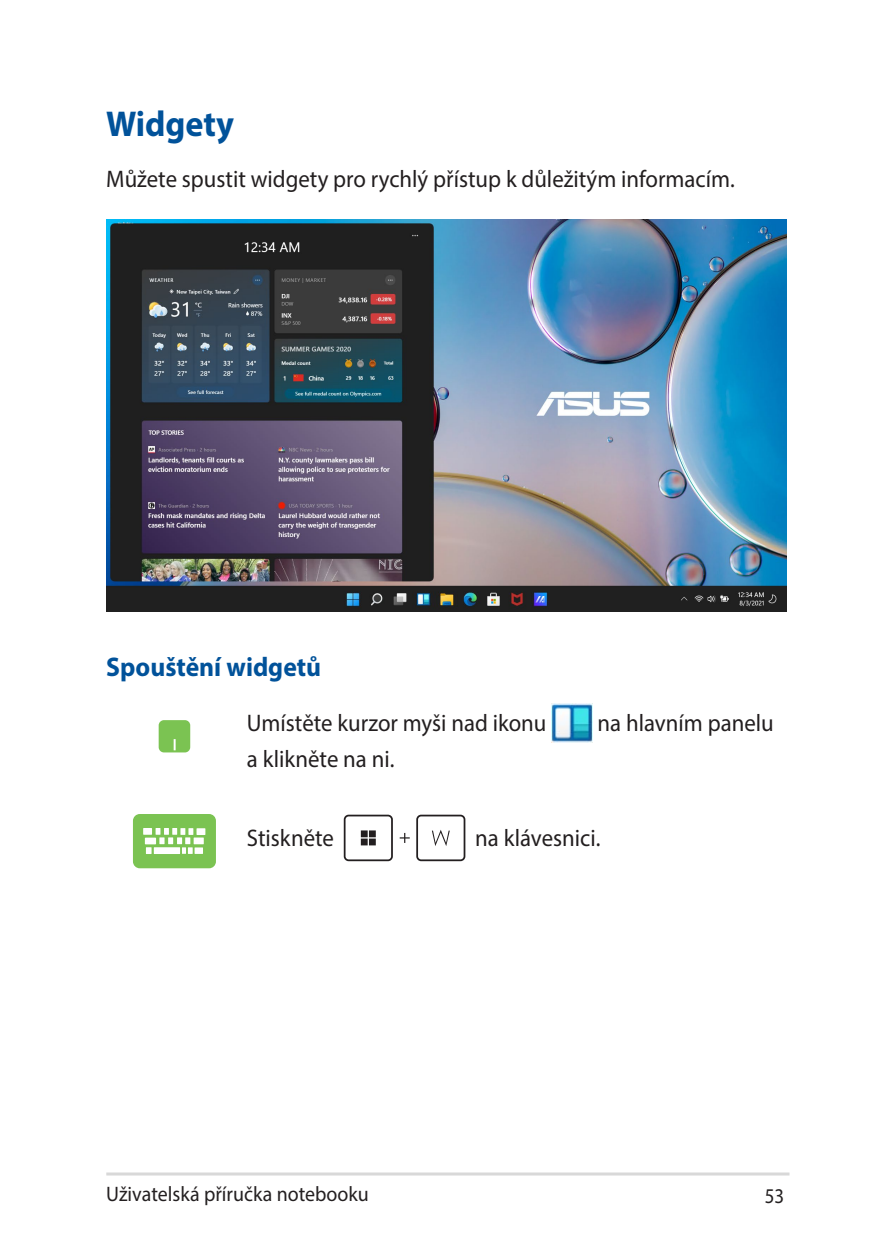
<style>
.page{position:relative;width:893px;height:1259px;background:#fff}
.page>*{position:absolute;margin:0;border:0;box-sizing:border-box;transform-origin:0 0}
.Heading_1{font:700 36px "Myriad Pro";color:#01529a;scale:.95 1}
.Heading_3{font:700 27px "Myriad Pro";color:#01529a;scale:.95 1}
.Table_Body_Text{font:24px "Myriad Pro";color:#231f20;scale:.95 1}
.Body_Text{font:24px "Myriad Pro";color:#231f20;scale:.95 1}
.t1{font:21px "Myriad Pro";color:#231f20;scale:.95 1}
.t2{font:21px "Myriad Pro";color:#231f20;scale:.9 1}
</style>
<div class="page">
<hr style="left:106px;top:1172px;width:683px;height:3px;background:#d8d8d8">
<img style="left:106px;top:219px;width:681px;height:393px">
<div style="left:159px;top:720px;width:31px;height:32px;background:#7bc352;border-radius:5px"></div>
<svg style="left:174px;top:739px;width:2px;height:11px"></svg>
<img style="left:551px;top:703px;width:41px;height:39px">
<div style="left:134px;top:815px;width:81px;height:52px;background:#7bc352;border-radius:6px"></div>
<div style="left:133px;top:814px;width:83px;height:54px;border:2px solid #7bc352;border-radius:6px"></div>
<div style="left:197px;top:828px;width:8px;height:7px;background:#fff"></div>
<div style="left:145px;top:837px;width:11px;height:7px;background:#fff"></div>
<div style="left:146px;top:847px;width:6px;height:7px;background:#fff"></div>
<div style="left:154px;top:847px;width:26px;height:7px;background:#fff"></div>
<div style="left:194px;top:837px;width:10px;height:7px;background:#fff"></div>
<svg style="left:156px;top:828px;width:37px;height:26px"></svg>
<div style="left:195px;top:847px;width:8px;height:7px;background:#fff"></div>
<div style="left:143px;top:828px;width:9px;height:6px;background:#fff"></div>
<div style="left:416px;top:814px;width:49px;height:47px;border:2px solid #231f20;border-radius:4px"></div>
<svg style="left:400px;top:833px;width:10px;height:10px"></svg>
<div style="left:344px;top:814px;width:49px;height:47px;border:2px solid #231f20;border-radius:4px"></div>
<svg style="left:432px;top:830px;width:18px;height:16px"></svg>
<div style="left:361px;top:838px;width:7px;height:7px;background:#231f20"></div>
<div style="left:369px;top:830px;width:7px;height:7px;background:#231f20"></div>
<div style="left:361px;top:830px;width:7px;height:7px;background:#231f20"></div>
<div style="left:369px;top:838px;width:7px;height:7px;background:#231f20"></div>
<p class="Heading_1" style="left:106px;top:101px;width:136px">Widgety</p>
<p class="Body_Text" style="left:106px;top:164px;width:663px">Můžete spustit widgety pro rychlý přístup k důležitým informacím.</p>
<p class="Heading_3" style="left:106px;top:649px;width:228px">Spouštění widgetů</p>
<p class="Table_Body_Text" style="left:247px;top:708px;width:317px">Umístěte kurzor myši nad ikonu</p>
<p class="Table_Body_Text" style="left:598px;top:708px;width:187px">na hlavním panelu</p>
<p class="Table_Body_Text" style="left:247px;top:744px;width:157px">a klikněte na ni.</p>
<p class="Table_Body_Text" style="left:247px;top:823px;width:93px">Stiskněte</p>
<p class="Table_Body_Text" style="left:475px;top:823px;width:133px">na klávesnici.</p>
<p class="t1" style="left:106px;top:1180px;width:278px">Uživatelská příručka notebooku</p>
<p class="t2" style="left:765px;top:1182px;width:23px">53</p>
</div>
